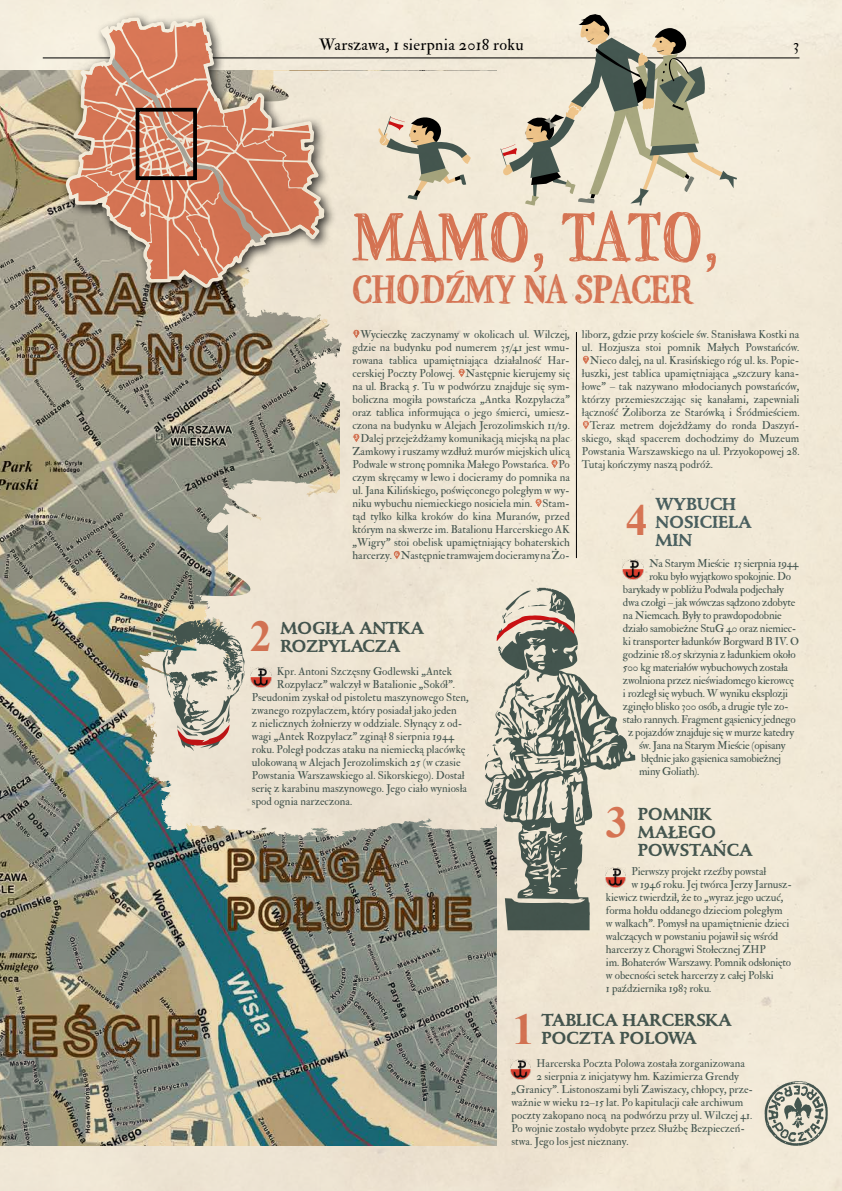
<style>
.page{position:relative;width:842px;height:1191px;background:#fff}
.page>*{position:absolute;margin:0;border:0;box-sizing:border-box;transform-origin:0 0}
.t1{font:700 76px "P22 Stanyan";letter-spacing:-.01em;color:#e17f63}
.t2{font:700 44px "P22 Stanyan";letter-spacing:-.01em;color:#e17f63}
.t3{font:700 44px "Times New Roman";color:#e17f63}
.t4{font:700 16px/18px "Symeon Old EFN";letter-spacing:-.01em;color:#485e5e}
.t5{font:16px "IM FELL Double Pica PRO Roman";letter-spacing:.02em;color:#000}
.t6{font:11px/13px "IM FELL Double Pica PRO Roman";letter-spacing:-.01em;color:#485e5e;text-align:justify}
</style>
<div class="page">
<img style="left:0;top:0;width:842px;height:1191px">
<svg style="left:454px;top:270px;width:10px;height:7px"></svg>
<h3 class="t5" style="left:319px;top:35px;width:206px">Warszawa, 1 sierpnia 2018 roku</h3>
<h3 class="t5" style="left:793px;top:35px;width:8px">3</h3>
<h1 class="t1" style="left:352px;top:197px;width:368px">MAMO, TATO,</h1>
<h2 class="t2" style="left:352px;top:266px;width:343px">CHODZMY NA SPACER</h2>
<p class="t6" style="left:352px;top:328px;width:219px"><sup>1</sup> Wycieczkę zaczynamy w okolicach ul. Wilczej, gdzie na budynku pod numerem 35/41 jest wmu&shy;rowana tablica upamiętniająca działalność Har&shy;cerskiej Poczty Polowej. <sup>2</sup> Następnie kierujemy się na ul. Bracką 5. Tu w podwórzu znajduje się sym&shy;boliczna mogiła powstańcza „Antka Rozpylacza” oraz tablica informująca o jego śmierci, umiesz&shy;czona na budynku w Alejach Jerozolimskich 11/19.<br><sup>3</sup> Dalej przejeżdżamy komunikacją miejską na plac Zamkowy i ruszamy wzdłuż murów miejskich ulicą Podwale w stronę pomnika Małego Powstańca. <sup>4</sup> Po czym skręcamy w lewo i docieramy do pomnika na ul. Jana Kilińskiego, poświęconego poległym w wy&shy;niku wybuchu niemieckiego nosiciela min. <sup>5</sup> Stam&shy;tąd tylko kilka kroków do kina Muranów, przed którym na skwerze im. Batalionu Harcerskiego AK „Wigry” stoi obelisk upamiętniający bohaterskich harcerzy. <sup>6</sup> Następnie tramwajem docieramy na Żo-</p>
<p class="t6" style="left:582px;top:328px;width:219px">liborz, gdzie przy kościele św. Stanisława Kostki na ul. Hozjusza stoi pomnik Małych Powstańców.<br><sup>7</sup> Nieco dalej, na ul. Krasińskiego róg ul. ks. Popie&shy;łuszki, jest tablica upamiętniająca „szczury kana&shy;łowe” – tak nazywano młodocianych powstańców, którzy przemieszczając się kanałami, zapewniali łączność Żoliborza ze Starówką i Śródmieściem.<br><sup>8</sup> Teraz metrem dojeżdżamy do ronda Daszyń&shy;skiego, skąd spacerem dochodzimy do Muzeum Powstania Warszawskiego na ul. Przyokopowej 28.<br>Tutaj kończymy naszą podróż.</p>
<h3 class="t4" style="left:655px;top:495px;width:97px">WYBUCH<br>NOSICIELA<br>MIN</h3>
<h2 class="t3" style="left:626px;top:489px;width:23px">4</h2>
<p class="t6" style="left:649px;top:557px;width:151px">Na Starym Mieście 13 sierpnia 1944</p>
<p class="t6" style="left:649px;top:570px;width:144px">roku było wyjątkowo spokojnie. Do</p>
<p class="t6" style="left:623px;top:583px;width:162px">barykady w pobliżu Podwala podjechały</p>
<p class="t6" style="left:623px;top:596px;width:174px">dwa czołgi – jak wówczas sądzono zdobyte</p>
<p class="t6" style="left:623px;top:609px;width:160px">na Niemcach. Były to prawdopodobnie</p>
<p class="t6" style="left:623px;top:622px;width:175px">działo samobieżne StuG 40 oraz niemiec-</p>
<p class="t6" style="left:623px;top:635px;width:177px">ki transporter ładunków Borgward B IV. O</p>
<p class="t6" style="left:623px;top:648px;width:174px">godzinie 18.05 skrzynia z ładunkiem około</p>
<p class="t6" style="left:623px;top:661px;width:167px">500 kg materiałów wybuchowych została</p>
<p class="t6" style="left:623px;top:674px;width:173px">zwolniona przez nieświadomego kierowcę</p>
<p class="t6" style="left:623px;top:687px;width:166px">i rozległ się wybuch. W wyniku eksplozji</p>
<p class="t6" style="left:623px;top:700px;width:167px">zginęło blisko 300 osób, a drugie tyle zo-</p>
<p class="t6" style="left:623px;top:713px;width:174px">stało rannych. Fragment gąsienicy jednego</p>
<p class="t6" style="left:628px;top:726px;width:168px">z pojazdów znajduje się w murze katedry</p>
<p class="t6" style="left:639px;top:739px;width:148px">św. Jana na Starym Mieście (opisany</p>
<p class="t6" style="left:641px;top:752px;width:142px">błędnie jako gąsienica samobieżnej</p>
<p class="t6" style="left:639px;top:765px;width:62px">miny Goliath).</p>
<h2 class="t3" style="left:250px;top:604px;width:23px">2</h2>
<h3 class="t4" style="left:280px;top:619px;width:145px">MOGIŁA ANTKA</h3>
<h3 class="t4" style="left:280px;top:637px;width:121px">ROZPYLACZA</h3>
<p class="t6" style="left:277px;top:665px;width:177px">Kpr. Antoni Szczęsny Godlewski „Antek</p>
<p class="t6" style="left:277px;top:678px;width:180px">Rozpylacz” walczył w Batalionie „Sokół”.</p>
<p class="t6" style="left:252px;top:691px;width:218px">Pseudonim zyskał od pistoletu maszynowego Sten,</p>
<p class="t6" style="left:252px;top:704px;width:206px">zwanego rozpylaczem, który posiadał jako jeden</p>
<p class="t6" style="left:252px;top:717px;width:212px">z nielicznych żołnierzy w oddziale. Słynący z od-</p>
<p class="t6" style="left:252px;top:730px;width:204px">wagi „Antek Rozpylacz” zginął 8 sierpnia 1944</p>
<p class="t6" style="left:252px;top:743px;width:215px">roku. Poległ podczas ataku na niemiecką placówkę</p>
<p class="t6" style="left:252px;top:756px;width:210px">ulokowaną w Alejach Jerozolimskich 25 (w czasie</p>
<p class="t6" style="left:252px;top:769px;width:214px">Powstania Warszawskiego al. Sikorskiego). Dostał</p>
<p class="t6" style="left:252px;top:782px;width:217px">serię z karabinu maszynowego. Jego ciało wyniosła</p>
<p class="t6" style="left:252px;top:795px;width:102px">spod ognia narzeczona.</p>
<h2 class="t3" style="left:606px;top:790px;width:23px">3</h2>
<h3 class="t4" style="left:638px;top:806px;width:116px">POMNIK<br>MAŁEGO<br>POWSTAŃCA</h3>
<p class="t6" style="left:631px;top:865px;width:136px">Pierwszy projekt rzeźby powstał</p>
<p class="t6" style="left:631px;top:878px;width:162px">w 1946 roku. Jej twórca Jerzy Jarnusz-</p>
<p class="t6" style="left:606px;top:891px;width:179px">kiewicz twierdził, że to „wyraz jego uczuć,</p>
<p class="t6" style="left:606px;top:904px;width:178px">forma hołdu oddanego dzieciom poległym</p>
<p class="t6" style="left:606px;top:917px;width:185px">w walkach”. Pomysł na upamiętnienie dzieci</p>
<p class="t6" style="left:606px;top:930px;width:174px">walczących w powstaniu pojawił się wśród</p>
<p class="t6" style="left:606px;top:943px;width:161px">harcerzy z Chorągwi Stołecznej ZHP</p>
<p class="t6" style="left:606px;top:956px;width:187px">im. Bohaterów Warszawy. Pomnik odsłonięto</p>
<p class="t6" style="left:606px;top:969px;width:169px">w obecności setek harcerzy z całej Polski</p>
<p class="t6" style="left:606px;top:982px;width:107px">1 października 1983 roku.</p>
<h3 class="t4" style="left:541px;top:1011px;width:192px">TABLICA HARCERSKA<br>POCZTA POLOWA</h3>
<p class="t6" style="left:536px;top:1057px;width:210px">Harcerska Poczta Polowa została zorganizowana</p>
<p class="t6" style="left:536px;top:1070px;width:204px">2 sierpnia z inicjatywy hm. Kazimierza Grendy</p>
<p class="t6" style="left:511px;top:1083px;width:243px">„Granicy”. Listonoszami byli Zawiszacy, chłopcy, prze-</p>
<p class="t6" style="left:511px;top:1096px;width:233px">ważnie w wieku 12–15 lat. Po kapitulacji całe archiwum</p>
<p class="t6" style="left:511px;top:1109px;width:242px">poczty zakopano nocą na podwórzu przy ul. Wilczej 41.</p>
<p class="t6" style="left:511px;top:1122px;width:235px">Po wojnie zostało wydobyte przez Służbę Bezpieczeń-</p>
<p class="t6" style="left:511px;top:1135px;width:118px">stwa. Jego los jest nieznany.</p>
<h2 class="t3" style="left:512px;top:997px;width:23px">1</h2>
</div>
